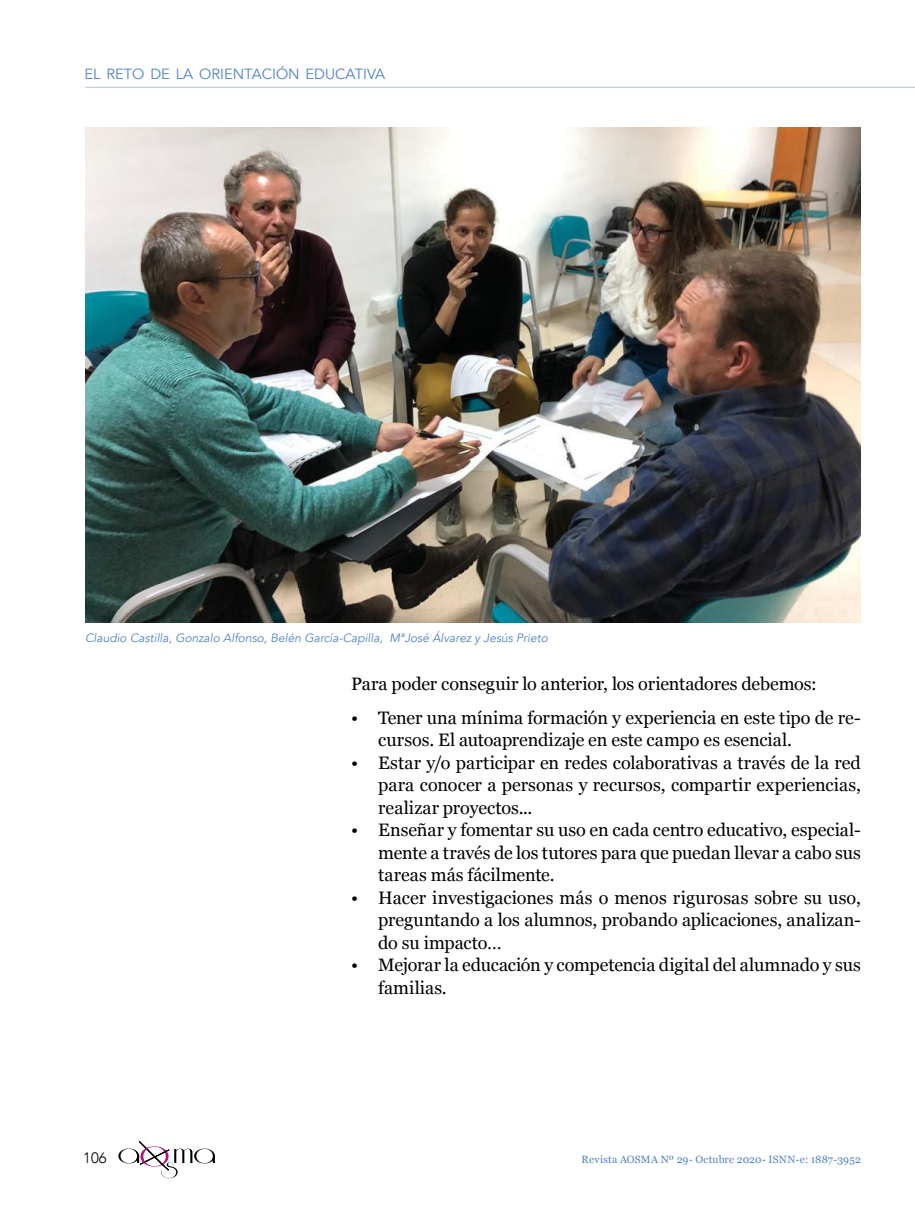
<style>
.page{position:relative;width:915px;height:1212px;background:#fff}
.page>*{position:absolute;margin:0;border:0;box-sizing:border-box;transform-origin:0 0}
.t1{font:18px/22.5px "Georgia";letter-spacing:-.005em;color:#000;text-align:justify}
.t2{font:300 15px "Avenir";color:#000}
.t3{font:14.7px "Avenir";color:#5082c3}
.t4{font:italic 12px "Avenir";color:#5082c3}
.t5{font:10.5px "Georgia";letter-spacing:.015em;color:#5082c3}
</style>
<div class="page">
<svg style="left:118px;top:1141px;width:97px;height:37px"></svg>
<div style="left:73px;top:76px;width:841px;height:12px;background:#000;opacity:.75"></div>
<img style="left:86px;top:128px;width:774px;height:495px">
<p class="t3" style="left:84px;top:65px;width:302px">EL RETO DE LA ORIENTACIÓN EDUCATIVA</p>
<p class="t4" style="left:85px;top:631px;width:464px">Claudio Castilla, Gonzalo Alfonso, Belén García-Capilla, MªJosé Álvarez y Jesús Prieto</p>
<p class="t1" style="left:351px;top:672px;width:467px">Para poder conseguir lo anterior, los orientadores debemos:</p>
<p class="t1" style="left:378px;top:706px;width:484px;text-indent:-27px">• Tener una mínima formación y experiencia en este tipo de re&shy;cursos. El autoaprendizaje en este campo es esencial.</p>
<p class="t1" style="left:378px;top:751px;width:484px;text-indent:-27px">• Estar y/o participar en redes colaborativas a través de la red para conocer a personas y recursos, compartir experiencias, realizar proyectos...</p>
<p class="t1" style="left:378px;top:818px;width:484px;text-indent:-27px">• Enseñar y fomentar su uso en cada centro educativo, especial&shy;mente a través de los tutores para que puedan llevar a cabo sus tareas más fácilmente.</p>
<p class="t1" style="left:378px;top:886px;width:484px;text-indent:-27px">• Hacer investigaciones más o menos rigurosas sobre su uso, preguntando a los alumnos, probando aplicaciones, analizan&shy;do su impacto…</p>
<p class="t1" style="left:378px;top:953px;width:484px;text-indent:-27px">• Mejorar la educación y competencia digital del alumnado y sus familias.</p>
<p class="t2" style="left:83px;top:1149px;width:25px">106</p>
<p class="t5" style="left:581px;top:1152px;width:281px">Revista AOSMA Nº 29- Octubre 2020- ISNN-e: 1887-3952</p>
</div>
